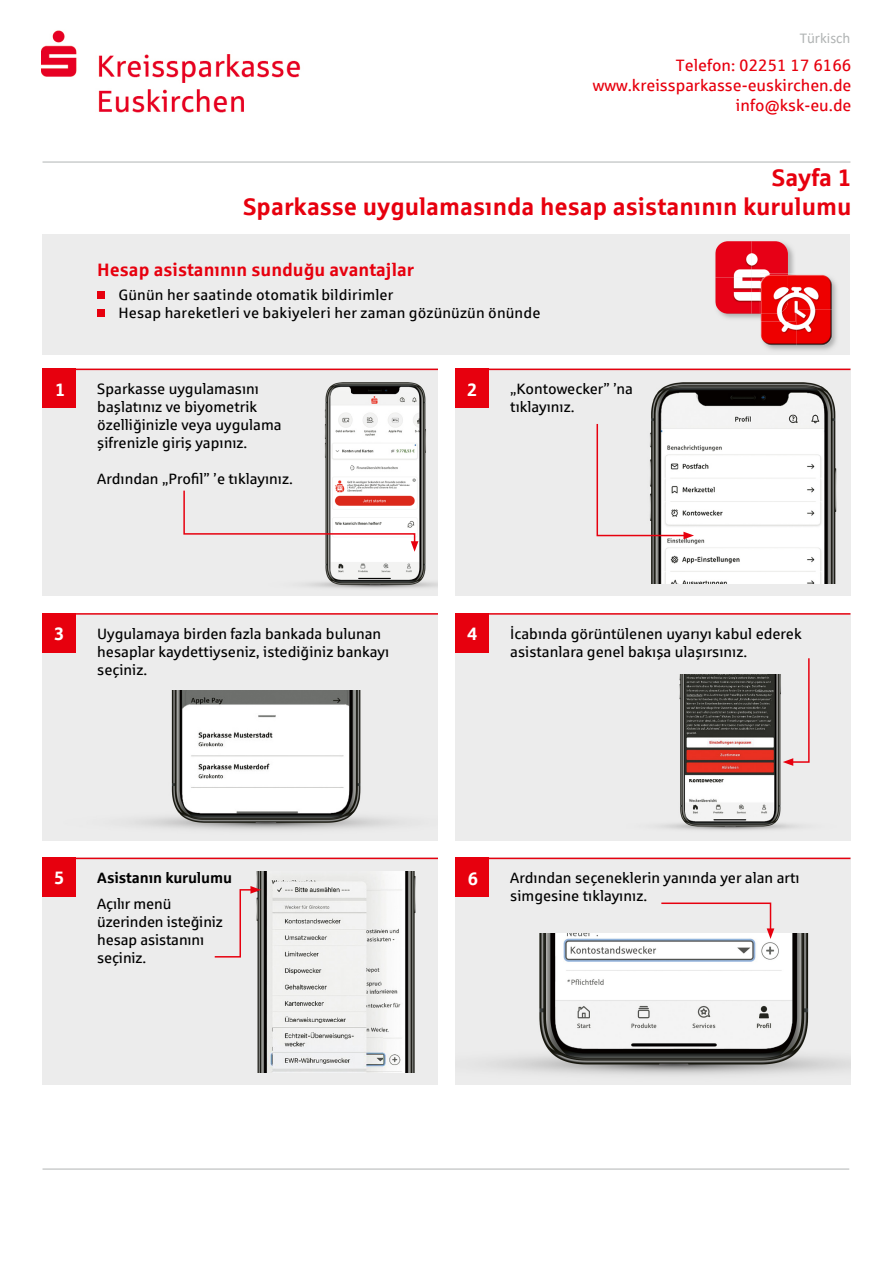
<style>
.page{position:relative;width:893px;height:1263px;background:#fff}
.page>*{position:absolute;margin:0;border:0;box-sizing:border-box;transform-origin:0 0}
.t1{font:700 24px/28.8px "Sparkasse Rg";color:#e7000e;text-align:right}
.t2{font:700 18px "Sparkasse Rg";color:#e7000e}
.t3{font:700 18px "Sparkasse Rg";color:#fff}
.t4{font:16.5px/19.8px "Sparkasse Rg";color:#e7000e;text-align:right}
.t5{font:15px/18px "Sparkasse Rg";color:#000}
.t6{font:700 15px "Sparkasse Rg";letter-spacing:-.01em;color:#000}
.t7{font:15px "Calibri";color:#b1b4b4}
</style>
<div class="page">
<hr style="left:43px;top:162px;width:807px;height:1px;background:#b1b4b4">
<hr style="left:43px;top:1169px;width:806px;height:1px;background:#b1b4b4">
<div style="left:43px;top:369px;width:395px;height:227px;background:#ececec"></div>
<div style="left:43px;top:613px;width:395px;height:228px;background:#ececec"></div>
<div style="left:43px;top:858px;width:395px;height:227px;background:#ececec"></div>
<div style="left:455px;top:369px;width:395px;height:227px;background:#ececec"></div>
<div style="left:455px;top:613px;width:395px;height:228px;background:#ececec"></div>
<div style="left:455px;top:858px;width:395px;height:227px;background:#ececec"></div>
<div style="left:43px;top:369px;width:33px;height:39px;background:#e7000e"></div>
<div style="left:43px;top:613px;width:33px;height:39px;background:#e7000e"></div>
<div style="left:43px;top:858px;width:33px;height:39px;background:#e7000e"></div>
<div style="left:455px;top:613px;width:33px;height:39px;background:#e7000e"></div>
<div style="left:455px;top:369px;width:33px;height:39px;background:#e7000e"></div>
<hr style="left:61px;top:369px;width:377px;height:1px;background:#e7000e">
<hr style="left:61px;top:613px;width:377px;height:2px;background:#e7000e">
<hr style="left:61px;top:858px;width:377px;height:1px;background:#e7000e">
<div style="left:43px;top:234px;width:807px;height:121px;background:#ececec"></div>
<div style="left:455px;top:858px;width:33px;height:39px;background:#e7000e"></div>
<hr style="left:473px;top:369px;width:377px;height:1px;background:#e7000e">
<hr style="left:473px;top:613px;width:377px;height:2px;background:#e7000e">
<hr style="left:473px;top:858px;width:377px;height:1px;background:#e7000e">
<img style="left:41px;top:30px;width:260px;height:83px">
<img style="left:135px;top:691px;width:263px;height:139px">
<img style="left:660px;top:675px;width:139px;height:155px">
<img style="left:256px;top:872px;width:160px;height:200px">
<img style="left:721px;top:245px;width:73px;height:74px">
<img style="left:715px;top:241px;width:73px;height:36px">
<img style="left:715px;top:277px;width:45px;height:37px">
<img style="left:766px;top:281px;width:71px;height:69px">
<img style="left:788px;top:273px;width:8px;height:37px">
<img style="left:760px;top:273px;width:28px;height:37px">
<img style="left:796px;top:274px;width:37px;height:36px">
<img style="left:760px;top:310px;width:73px;height:36px">
<img style="left:651px;top:383px;width:186px;height:200px">
<img style="left:306px;top:383px;width:132px;height:206px">
<img style="left:486px;top:933px;width:364px;height:142px">
<div style="left:97px;top:291px;width:8px;height:8px;background:#e7000e"></div>
<div style="left:97px;top:309px;width:8px;height:8px;background:#e7000e"></div>
<svg style="left:596px;top:422px;width:98px;height:117px"></svg>
<svg style="left:183px;top:489px;width:235px;height:63px"></svg>
<svg style="left:783px;top:658px;width:27px;height:108px"></svg>
<svg style="left:660px;top:902px;width:114px;height:37px"></svg>
<svg style="left:214px;top:886px;width:47px;height:72px"></svg>
<p class="t3" style="left:55px;top:378px;width:12px">1</p>
<p class="t7" style="left:800px;top:27px;width:52px">Türkisch</p>
<p class="t4" style="left:593px;top:55px;width:260px">Telefon: 02251 17 6166 www.kreissparkasse-euskirchen.de info@ksk-eu.de</p>
<h1 class="t1" style="left:243px;top:162px;width:610px">Sayfa 1<br>Sparkasse uygulamasında hesap asistanının kurulumu</h1>
<p class="t2" style="left:97px;top:258px;width:318px">Hesap asistanının sunduğu avantajlar</p>
<p class="t5" style="left:119px;top:285px;width:423px">Günün her saatinde otomatik bildirimler<br>Hesap hareketleri ve bakiyeleri her zaman gözünüzün önünde</p>
<p class="t5" style="left:97px;top:379px;width:186px">Sparkasse uygulamasını başlatınız ve biyometrik özelliğinizle veya uygulama şifrenizle giriş yapınız.</p>
<p class="t5" style="left:97px;top:469px;width:197px">Ardından „Profil” ’e tıklayınız.</p>
<p class="t3" style="left:467px;top:378px;width:12px">2</p>
<p class="t5" style="left:510px;top:379px;width:124px">„Kontowecker” ’na tıklayınız.</p>
<p class="t3" style="left:54px;top:622px;width:12px">3</p>
<p class="t5" style="left:97px;top:624px;width:293px">Uygulamaya birden fazla bankada bulunan hesaplar kaydettiyseniz, istediğiniz bankayı seçiniz.</p>
<p class="t3" style="left:467px;top:622px;width:12px">4</p>
<p class="t5" style="left:510px;top:624px;width:293px">İcabında görüntülenen uyarıyı kabul ederek asistanlara genel bakışa ulaşırsınız.</p>
<p class="t3" style="left:54px;top:866px;width:12px">5</p>
<p class="t6" style="left:97px;top:868px;width:136px">Asistanın kurulumu</p>
<p class="t5" style="left:97px;top:895px;width:127px">Açılır menü üzerinden isteğiniz hesap asistanını seçiniz.</p>
<p class="t3" style="left:468px;top:867px;width:12px">6</p>
<p class="t5" style="left:510px;top:868px;width:291px">Ardından seçeneklerin yanında yer alan artı simgesine tıklayınız.</p>
</div>
